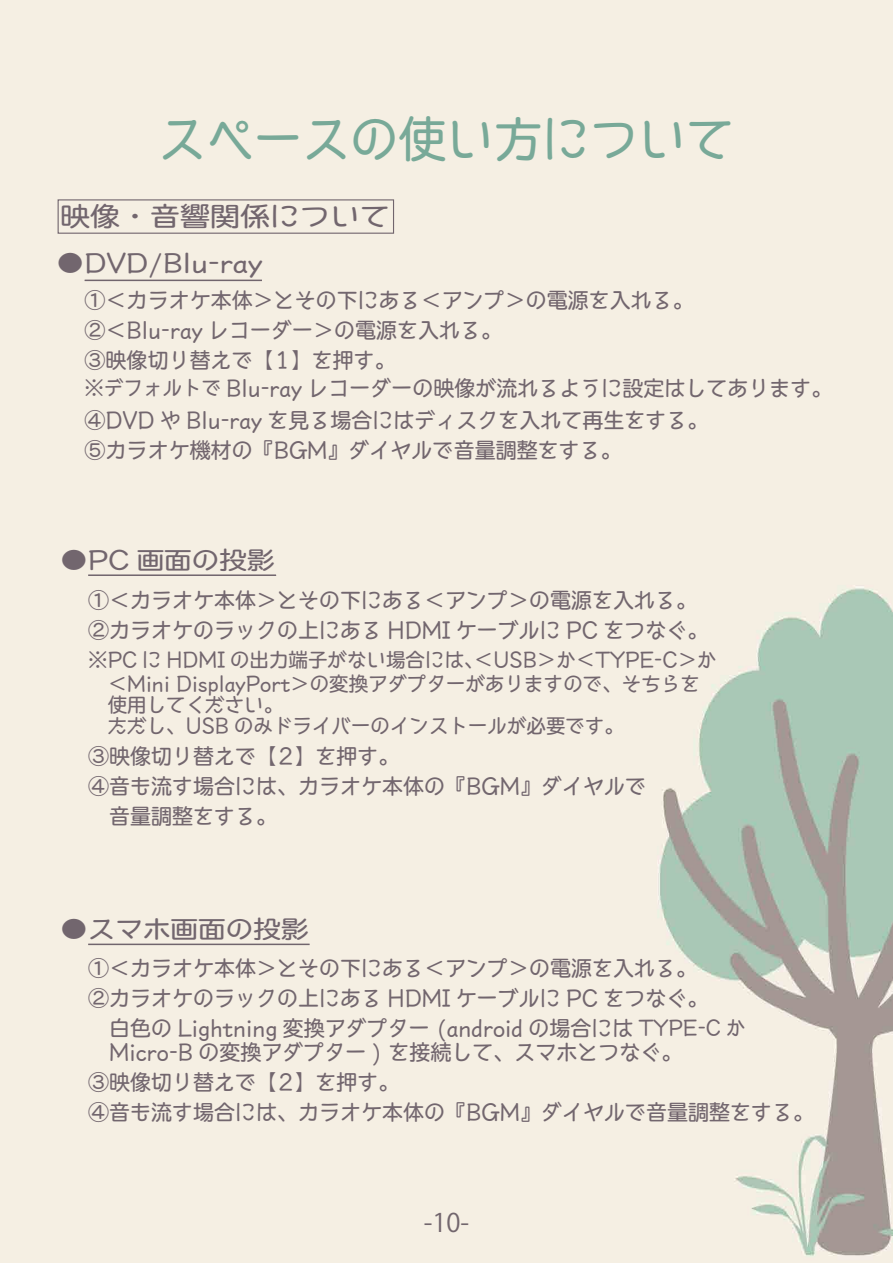
<style>
.page{position:relative;width:893px;height:1263px;background:#fff}
.page>*{position:absolute;margin:0;border:0;box-sizing:border-box;transform-origin:0 0}
.t1{font:500 48px "TB Cine R Go Std";color:#78a998}
.t2{font:500 26.1px "TB Cine R Go Std";color:#72666e;scale:1.15 1}
.t3{font:25.5px "Koz Go Pr 6 N";color:#72666d}
.t4{font:500 24px "TB Cine R Go Std";color:#72666e;scale:1.15 1}
.t5{font:500 21px/30px "TB Cine R Go Std";color:#72666e}
.t6{font:500 19.5px/24px "TB Cine R Go Std";color:#72666e}
.s1{font-size:19.5px}
</style>
<div class="page">
<img style="left:0;top:0;width:893px;height:1263px">
<div style="left:58px;top:199px;width:336px;height:35px;border:1px solid #71656d"></div>
<hr style="left:85px;top:280px;width:177px;height:1px;background:#71656d">
<hr style="left:88px;top:574px;width:188px;height:2px;background:#71656d">
<hr style="left:88px;top:943px;width:222px;height:2px;background:#71656d">
<h1 class="t1" style="left:158px;top:97px;width:578px">スペースの使い方について</h1>
<p class="t2" style="left:60px;top:194px;width:288px">映像・音響関係について</p>
<p class="t4" style="left:57px;top:242px;width:181px">●DVD/Blu-ray</p>
<p class="t5" style="left:85px;top:285px;width:610px">①＜カラオケ本体＞とその下にある＜アンプ＞の電源を入れる。<br>②＜Blu-ray レコーダー＞の電源を入れる。<br>③映像切り替えで【1】を押す。</p>
<p class="t5" style="left:85px;top:405px;width:625px">④DVD や Blu-ray を見る場合にはディスクを入れて再生をする。<br>⑤カラオケ機材の『BGM』ダイヤルで音量調整をする。</p>
<p class="t5" style="left:85px;top:372px;width:749px"><span class="s1">※デフォルトで</span> Blu-ray レコーダーの映像が流れるように設定はしてあります。</p>
<p class="t4" style="left:60px;top:539px;width:188px">●PC 画面の投影</p>
<p class="t5" style="left:88px;top:585px;width:622px">①＜カラオケ本体＞とその下にある＜アンプ＞の電源を入れる。<br>②カラオケのラックの上にある HDMI ケーブルに PC をつなぐ。</p>
<p class="t6" style="left:88px;top:647px;width:630px">※PC に HDMI の出力端子がない場合には、＜USB＞か＜TYPE-C＞か　＜Mini DisplayPort＞の変換アダプターがありますので、そちらを</p>
<p class="t6" style="left:88px;top:693px;width:537px;line-height:21px">　使用してください。<br>　ただし、USB のみドライバーのインストールが必要です。</p>
<p class="t5" style="left:88px;top:741px;width:559px">③映像切り替えで【2】を押す。<br>④音も流す場合には、カラオケ本体の『BGM』ダイヤルで　音量調整をする。</p>
<p class="t4" style="left:60px;top:908px;width:218px">●スマホ画面の投影</p>
<p class="t5" style="left:88px;top:952px;width:659px">①＜カラオケ本体＞とその下にある＜アンプ＞の電源を入れる。<br>②カラオケのラックの上にある HDMI ケーブルに PC をつなぐ。<br>　白色の Lightning 変換アダプター (android の場合には <span class="s1">TYPE-C か</span></p>
<p class="t5" style="left:88px;top:1036px;width:727px">　Micro-B の変換アダプター ) を接続して、スマホとつなぐ。<br>③映像切り替えで【2】を押す。<br>④音も流す場合には、カラオケ本体の『BGM』ダイヤルで音量調整をする。</p>
<p class="t3" style="left:424px;top:1209px;width:47px">-10-</p>
</div>
